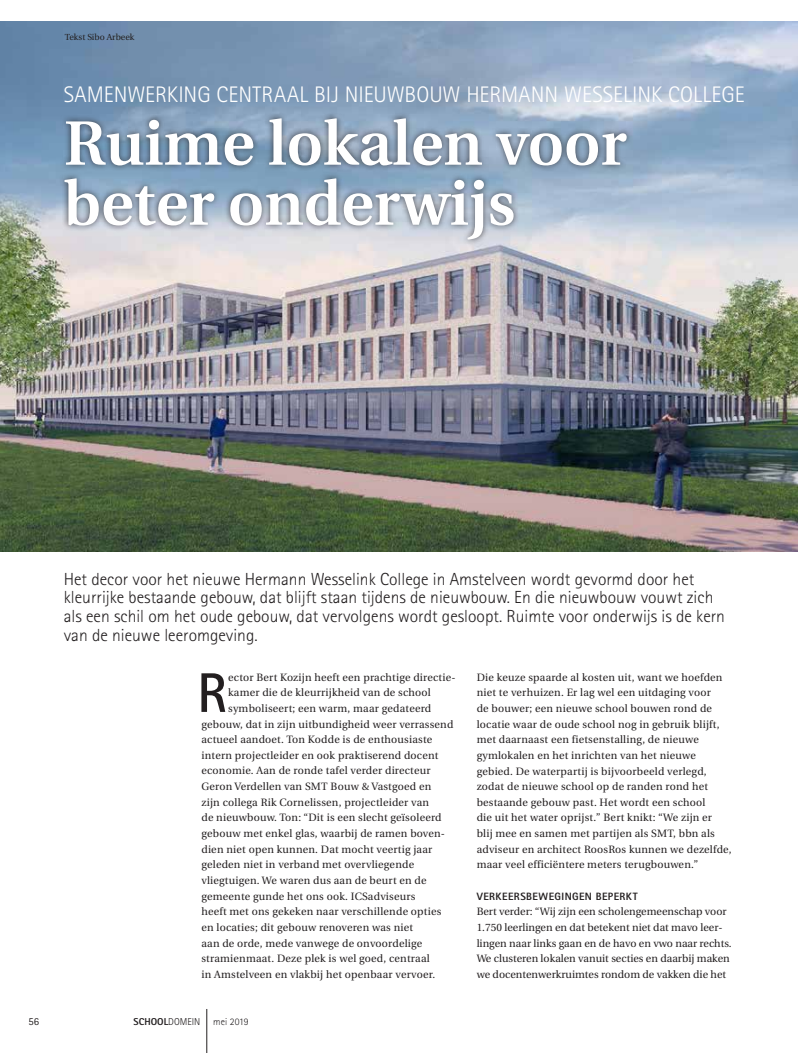
<style>
.page{position:relative;width:798px;height:1053px;background:#fff}
.page>*{position:absolute;margin:0;border:0;box-sizing:border-box;transform-origin:0 0}
.t1{font:600 62.5px/60px "Utopia";color:#fff}
.t2{font:700 55.88px "Rotis Sans Serif";color:#231f20}
.t3{font:300 22.5px "Rotis Sans Serif";letter-spacing:-.005em;color:#fff}
.t4{font:300 17.5px/18.8px "Rotis Sans Serif";color:#231f20}
.t5{font:10.62px/15.6px "Utopia";letter-spacing:.02em;color:#231f20}
.t6{font:10.62px/15.6px "Utopia";color:#231f20}
.t7{font:800 10.62px "Rotis Sans Serif";letter-spacing:.035em;color:#231f20}
.t8{font:10.62px "Rotis Sans Serif";color:#231f20}
.t9{font:800 10px "Rotis Sans Serif";color:#231f20}
.t10{font:300 10px "Rotis Sans Serif";color:#231f20}
.t11{font:8.75px "Utopia";color:#231f20}
.s1{font-weight:300}
</style>
<div class="page">
<hr style="left:206px;top:1008px;width:1px;height:44px;background:#231f20">
<img style="left:0;top:22px;width:797px;height:529px">
<div style="left:58px;top:112px;width:574px;height:134px;background:#231f20;opacity:.75"></div>
<p class="t11" style="left:65px;top:33px;width:71px">Tekst Sibo Arbeek</p>
<h3 class="t3" style="left:64px;top:82px;width:682px">SAMENWERKING CENTRAAL BIJ NIEUWBOUW HERMANN WESSELINK COLLEGE</h3>
<h1 class="t1" style="left:64px;top:114px;width:564px">Ruime lokalen voor beter onderwijs</h1>
<p class="t4" style="left:64px;top:569px;width:662px">Het decor voor het nieuwe Hermann Wesselink College in Amstelveen wordt gevormd door het kleurrijke bestaande gebouw, dat blijft staan tijdens de nieuwbouw. En die nieuwbouw vouwt zich als een schil om het oude gebouw, dat vervolgens wordt gesloopt. Ruimte voor onderwijs is de kern van de nieuwe leeromgeving.</p>
<h2 class="t2" style="left:197px;top:657px;width:32px">R</h2>
<p class="t5" style="left:228px;top:669px;width:227px">ector Bert Kozijn heeft een prachtige directie-</p>
<p class="t5" style="left:228px;top:685px;width:204px">kamer die de kleurrijkheid van de school</p>
<p class="t5" style="left:228px;top:700px;width:204px">symboliseert; een warm, maar gedateerd</p>
<p class="t5" style="left:201px;top:716px;width:253px">gebouw, dat in zijn uitbundigheid weer verrassend</p>
<p class="t5" style="left:201px;top:732px;width:232px">actueel aandoet. Ton Kodde is de enthousiaste</p>
<p class="t5" style="left:201px;top:747px;width:238px">intern projectleider en ook praktiserend docent</p>
<p class="t5" style="left:201px;top:763px;width:230px">economie. Aan de ronde tafel verder directeur</p>
<p class="t5" style="left:201px;top:778px;width:231px">Geron Verdellen van SMT Bouw &amp; Vastgoed en</p>
<p class="t5" style="left:201px;top:794px;width:229px">zijn collega Rik Cornelissen, projectleider van</p>
<p class="t5" style="left:201px;top:810px;width:241px">de nieuwbouw. Ton: “Dit is een slecht geïsoleerd</p>
<p class="t5" style="left:201px;top:825px;width:243px">gebouw met enkel glas, waarbij de ramen boven-</p>
<p class="t5" style="left:201px;top:841px;width:232px">dien niet open kunnen. Dat mocht veertig jaar</p>
<p class="t5" style="left:201px;top:857px;width:214px">geleden niet in verband met overvliegende</p>
<p class="t5" style="left:201px;top:872px;width:226px">vliegtuigen. We waren dus aan de beurt en de</p>
<p class="t5" style="left:201px;top:888px;width:215px">gemeente gunde het ons ook. ICSadviseurs</p>
<p class="t5" style="left:201px;top:903px;width:241px">heeft met ons gekeken naar verschillende opties</p>
<p class="t5" style="left:201px;top:919px;width:213px">en locaties; dit gebouw renoveren was niet</p>
<p class="t5" style="left:201px;top:935px;width:222px">aan de orde, mede vanwege de onvoordelige</p>
<p class="t5" style="left:201px;top:950px;width:230px">stramienmaat. Deze plek is wel goed, centraal</p>
<p class="t5" style="left:201px;top:966px;width:235px">in Amstelveen en vlakbij het openbaar vervoer.</p>
<p class="t8" style="left:28px;top:1014px;width:12px">56</p>
<p class="t9" style="left:134px;top:1014px;width:68px">SCHOOL<span class="s1">DOMEIN</span></p>
<p class="t10" style="left:213px;top:1015px;width:37px">mei 2019</p>
<p class="t5" style="left:476px;top:669px;width:256px">Die keuze spaarde al kosten uit, want we hoefden niet te verhuizen. Er lag wel een uitdaging voor<br>de bouwer; een nieuwe school bouwen rond de locatie waar de oude school nog in gebruik blijft, met daarnaast een fietsenstalling, de nieuwe gymlokalen en het inrichten van het nieuwe gebied. De waterpartij is bijvoorbeeld verlegd, zodat de nieuwe school op de randen rond het bestaande gebouw past. Het wordt een school<br>die uit het water oprijst.” Bert knikt: “We zijn er<br>blij mee en samen met partijen als SMT, bbn als adviseur en architect RoosRos kunnen we dezelfde, maar veel efficiëntere meters terugbouwen.”</p>
<p class="t7" style="left:476px;top:889px;width:162px">VERKEERSBEWEGINGEN BEPERKT</p>
<p class="t6" style="left:476px;top:904px;width:256px">Bert verder: “Wij zijn een scholengemeenschap voor 1.750 leerlingen en dat betekent niet dat mavo leer&shy;lingen naar links gaan en de havo en vwo naar rechts.<br>We clusteren lokalen vanuit secties en daarbij maken we docentenwerkruimtes rondom de vakken die het</p>
</div>
